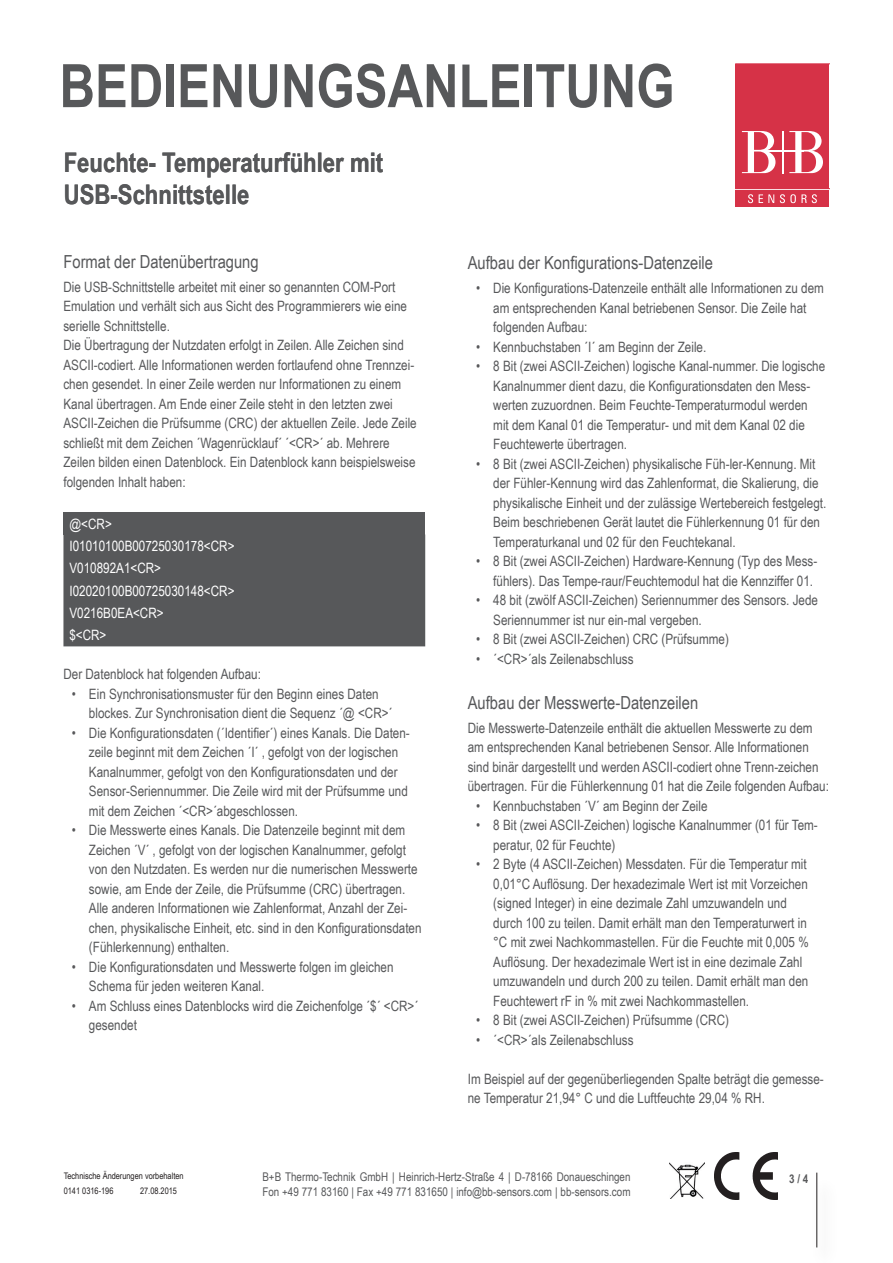
<style>
.page{position:relative;width:893px;height:1263px;background:#fff}
.page>*{position:absolute;margin:0;border:0;box-sizing:border-box;transform-origin:0 0}
.t1{font:700 60px "Arial Narrow";color:#57585a}
.t2{font:700 27px/32.4px "Arial Narrow";color:#57585a}
.t3{font:18px "Arial Narrow";color:#57585a}
.t4{font:14.25px/19.5px "Arial Narrow";color:#57585a}
.t5{font:14.25px/22.4px "Arial Narrow";color:#fff}
.t6{font:12px/14.4px "Arial Narrow";color:#57585a}
.t7{font:700 12px "Arial Narrow";color:#57585a}
.t8{font:9px/15px "Arial Narrow";color:#231f20}
</style>
<div class="page">
<div style="left:63px;top:512px;width:362px;height:22px;background:#57585a"></div>
<div style="left:63px;top:534px;width:362px;height:112px;background:#57585a"></div>
<div style="left:736px;top:190px;width:93px;height:17px;background:#d63247"></div>
<svg style="left:736px;top:64px;width:93px;height:139px"></svg>
<hr style="left:816px;top:1172px;width:1px;height:75px;background:#231f20">
<img style="left:715px;top:1152px;width:62px;height:47px">
<img style="left:670px;top:1162px;width:35px;height:36px">
<h1 class="t1" style="left:60px;top:41px;width:617px">BEDIENUNGSANLEITUNG</h1>
<h2 class="t2" style="left:64px;top:145px;width:321px">Feuchte- Temperaturfühler mit<br>USB-Schnittstelle</h2>
<p class="t3" style="left:63px;top:248px;width:197px">Format der Datenübertragung</p>
<p class="t4" style="left:63px;top:276px;width:355px">Die USB-Schnittstelle arbeitet mit einer so genannten COM-Port Emulation und verhält sich aus Sicht des Programmierers wie eine serielle Schnittstelle.<br>Die Übertragung der Nutzdaten erfolgt in Zeilen. Alle Zeichen sind ASCII-codiert. Alle Informationen werden fortlaufend ohne Trennzei&shy;chen gesendet. In einer Zeile werden nur Informationen zu einem Kanal übertragen. Am Ende einer Zeile steht in den letzten zwei ASCII-Zeichen die Prüfsumme (CRC) der aktuellen Zeile. Jede Zeile schließt mit dem Zeichen ´Wagenrücklauf´ ´&lt;CR&gt;´ ab. Mehrere Zeilen bilden einen Datenblock. Ein Datenblock kann beispielsweise folgenden Inhalt haben:</p>
<p class="t5" style="left:69px;top:512px;width:167px">@&lt;CR&gt;<br>I01010100B00725030178&lt;CR&gt;<br>V010892A1&lt;CR&gt;<br>I02020100B00725030148&lt;CR&gt;<br>V0216B0EA&lt;CR&gt;<br>$&lt;CR&gt;</p>
<p class="t4" style="left:63px;top:664px;width:199px">Der Datenblock hat folgenden Aufbau:</p>
<p class="t4" style="left:89px;top:684px;width:305px;text-indent:-17px">• Ein Synchronisationsmuster für den Beginn eines Daten blockes. Zur Synchronisation dient die Sequenz ´@ &lt;CR&gt;´</p>
<p class="t4" style="left:89px;top:723px;width:322px;text-indent:-17px">• Die Konfigurationsdaten (´Identifier´) eines Kanals. Die Daten&shy;zeile beginnt mit dem Zeichen ´I´ , gefolgt von der logischen Kanalnummer, gefolgt von den Konfigurationsdaten und der Sensor-Seriennummer. Die Zeile wird mit der Prüfsumme und mit dem Zeichen ´&lt;CR&gt;´abgeschlossen.</p>
<p class="t4" style="left:89px;top:820px;width:334px;text-indent:-17px">• Die Messwerte eines Kanals. Die Datenzeile beginnt mit dem Zeichen ´V´ , gefolgt von der logischen Kanalnummer, gefolgt von den Nutzdaten. Es werden nur die numerischen Messwerte sowie, am Ende der Zeile, die Prüfsumme (CRC) übertragen.<br>Alle anderen Informationen wie Zahlenformat, Anzahl der Zei&shy;chen, physikalische Einheit, etc. sind in den Konfigurationsdaten (Fühlerkennung) enthalten.</p>
<p class="t4" style="left:89px;top:956px;width:306px;text-indent:-17px">• Die Konfigurationsdaten und Messwerte folgen im gleichen<br>Schema für jeden weiteren Kanal.</p>
<p class="t4" style="left:89px;top:995px;width:331px;text-indent:-17px">• Am Schluss eines Datenblocks wird die Zeichenfolge ´$´ &lt;CR&gt;´ gesendet</p>
<p class="t3" style="left:468px;top:250px;width:247px">Aufbau der Konfigurations-Datenzeile</p>
<p class="t4" style="left:493px;top:278px;width:332px;text-indent:-17px">• Die Konfigurations-Datenzeile enthält alle Informationen zu dem am entsprechenden Kanal betriebenen Sensor. Die Zeile hat folgenden Aufbau:</p>
<p class="t4" style="left:476px;top:336px;width:232px">• Kennbuchstaben ´I´ am Beginn der Zeile.</p>
<p class="t4" style="left:493px;top:356px;width:333px;text-indent:-17px">• 8 Bit (zwei ASCII-Zeichen) logische Kanal-nummer. Die logische Kanalnummer dient dazu, die Konfigurationsdaten den Mess&shy;werten zuzuordnen. Beim Feuchte-Temperaturmodul werden mit dem Kanal 01 die Temperatur- und mit dem Kanal 02 die Feuchtewerte übertragen.</p>
<p class="t4" style="left:493px;top:453px;width:335px;text-indent:-17px">• 8 Bit (zwei ASCII-Zeichen) physikalische Füh-ler-Kennung. Mit der Fühler-Kennung wird das Zahlenformat, die Skalierung, die physikalische Einheit und der zulässige Wertebereich festgelegt.<br>Beim beschriebenen Gerät lautet die Fühlerkennung 01 für den Temperaturkanal und 02 für den Feuchtekanal.</p>
<p class="t4" style="left:476px;top:551px;width:343px;text-align:right">• 8 Bit (zwei ASCII-Zeichen) Hardware-Kennung (Typ des Mess&shy;fühlers). Das Tempe-raur/Feuchtemodul hat die Kennziffer 01.</p>
<p class="t4" style="left:493px;top:590px;width:326px;text-indent:-17px">• 48 bit (zwölf ASCII-Zeichen) Seriennummer des Sensors. Jede<br>Seriennummer ist nur ein-mal vergeben.</p>
<p class="t4" style="left:476px;top:629px;width:254px">• 8 Bit (zwei ASCII-Zeichen) CRC (Prüfsumme)</p>
<p class="t4" style="left:476px;top:648px;width:159px">• ´&lt;CR&gt;´als Zeilenabschluss</p>
<p class="t3" style="left:468px;top:689px;width:232px">Aufbau der Messwerte-Datenzeilen</p>
<p class="t4" style="left:468px;top:717px;width:363px">Die Messwerte-Datenzeile enthält die aktuellen Messwerte zu dem am entsprechenden Kanal betriebenen Sensor. Alle Informationen sind binär dargestellt und werden ASCII-codiert ohne Trenn-zeichen übertragen. Für die Fühlerkennung 01 hat die Zeile folgenden Aufbau:</p>
<p class="t4" style="left:476px;top:795px;width:233px">• Kennbuchstaben ´V´ am Beginn der Zeile</p>
<p class="t4" style="left:493px;top:815px;width:326px;text-indent:-17px">• 8 Bit (zwei ASCII-Zeichen) logische Kanalnummer (01 für Tem&shy;peratur, 02 für Feuchte)</p>
<p class="t4" style="left:493px;top:854px;width:317px;text-indent:-17px">• 2 Byte (4 ASCII-Zeichen) Messdaten. Für die Temperatur mit 0,01°C Auflösung. Der hexadezimale Wert ist mit Vorzeichen (signed Integer) in eine dezimale Zahl umzuwandeln und durch 100 zu teilen. Damit erhält man den Temperaturwert in °C mit zwei Nachkommastellen. Für die Feuchte mit 0,005 % Auflösung. Der hexadezimale Wert ist in eine dezimale Zahl umzuwandeln und durch 200 zu teilen. Damit erhält man den Feuchtewert rF in % mit zwei Nachkommastellen.</p>
<p class="t4" style="left:476px;top:1010px;width:254px">• 8 Bit (zwei ASCII-Zeichen) Prüfsumme (CRC)</p>
<p class="t4" style="left:476px;top:1029px;width:159px">• ´&lt;CR&gt;´als Zeilenabschluss</p>
<p class="t4" style="left:468px;top:1068px;width:358px">Im Beispiel auf der gegenüberliegenden Spalte beträgt die gemesse&shy;ne Temperatur 21,94° C und die Luftfeuchte 29,04 % RH.</p>
<p class="t8" style="left:64px;top:1168px;width:121px">Technische Änderungen vorbehalten<br>0141 0316-196</p>
<p class="t8" style="left:140px;top:1183px;width:38px">27.08.2015</p>
<p class="t6" style="left:262px;top:1169px;width:370px">B+B Thermo-Technik GmbH | Heinrich-Hertz-Straße 4 | D-78166 Donaueschingen<br>Fon +49 771 83160 | Fax +49 771 831650 | info@bb-sensors.com | bb-sensors.com</p>
<p class="t7" style="left:789px;top:1170px;width:21px">3 / 4</p>
</div>
